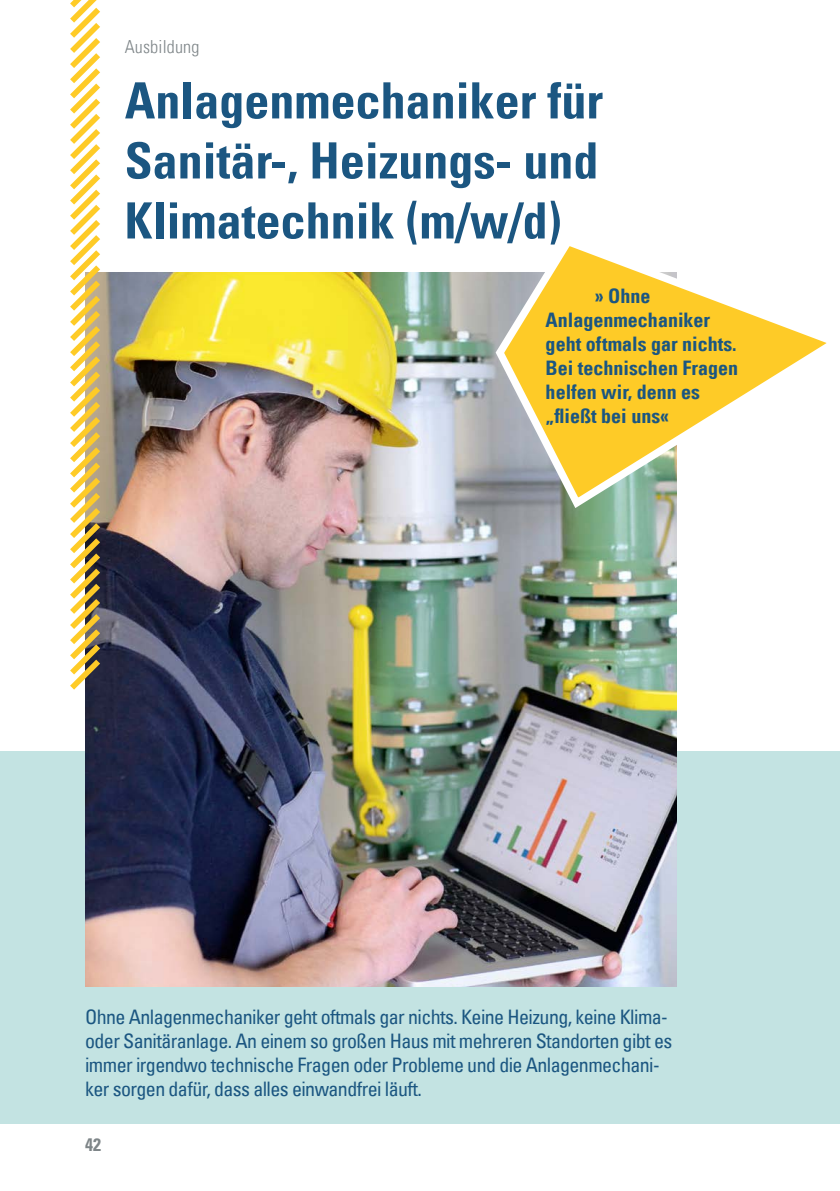
<style>
.page{position:relative;width:840px;height:1191px;background:#fff}
.page>*{position:absolute;margin:0;border:0;box-sizing:border-box;transform-origin:0 0}
.t1{font:50px/60px "Univers Com 67 Bold Cond";color:#1b5681;text-align:justify}
.t2{font:condensed 20px/24px "Univers Com 57";letter-spacing:-.03em;color:#1b5681}
.t3{font:20px/24px "Univers Com 67 Bold Cond";color:#1b5681}
.t4{font:18px "Univers Com 47 Light Cond";letter-spacing:.01em;color:#7e8588}
.t5{font:18px "Univers Com 67 Bold Cond";color:#7e8588}
</style>
<div class="page">
<div style="left:0;top:751px;width:839px;height:372px;background:#c3e3e2"></div>
<img style="left:85px;top:272px;width:591px;height:714px">
<svg style="left:489px;top:246px;width:338px;height:267px"></svg>
<svg style="left:70px;top:0;width:36px;height:695px"></svg>
<p class="t4" style="left:125px;top:36px;width:76px">Ausbildung</p>
<h1 class="t1" style="left:125px;top:70px;width:479px">Anlagenmechaniker für Sanitär-, Heizungs- und Klimatechnik (m/w/d)</h1>
<p class="t3" style="left:545px;top:284px;width:194px;text-indent:49px">» Ohne<br>Anlagenmechaniker geht oftmals gar nichts.<br>Bei technischen Fragen helfen wir, denn es „fließt bei uns«</p>
<p class="t2" style="left:85px;top:1004px;width:588px">Ohne Anlagenmechaniker geht oftmals gar nichts. Keine Heizung, keine Klima&shy;oder Sanitäranlage. An einem so großen Haus mit mehreren Standorten gibt es immer irgendwo technische Fragen oder Probleme und die Anlagenmechani&shy;ker sorgen dafür, dass alles einwandfrei läuft.</p>
<p class="t5" style="left:85px;top:1133px;width:18px">42</p>
</div>
